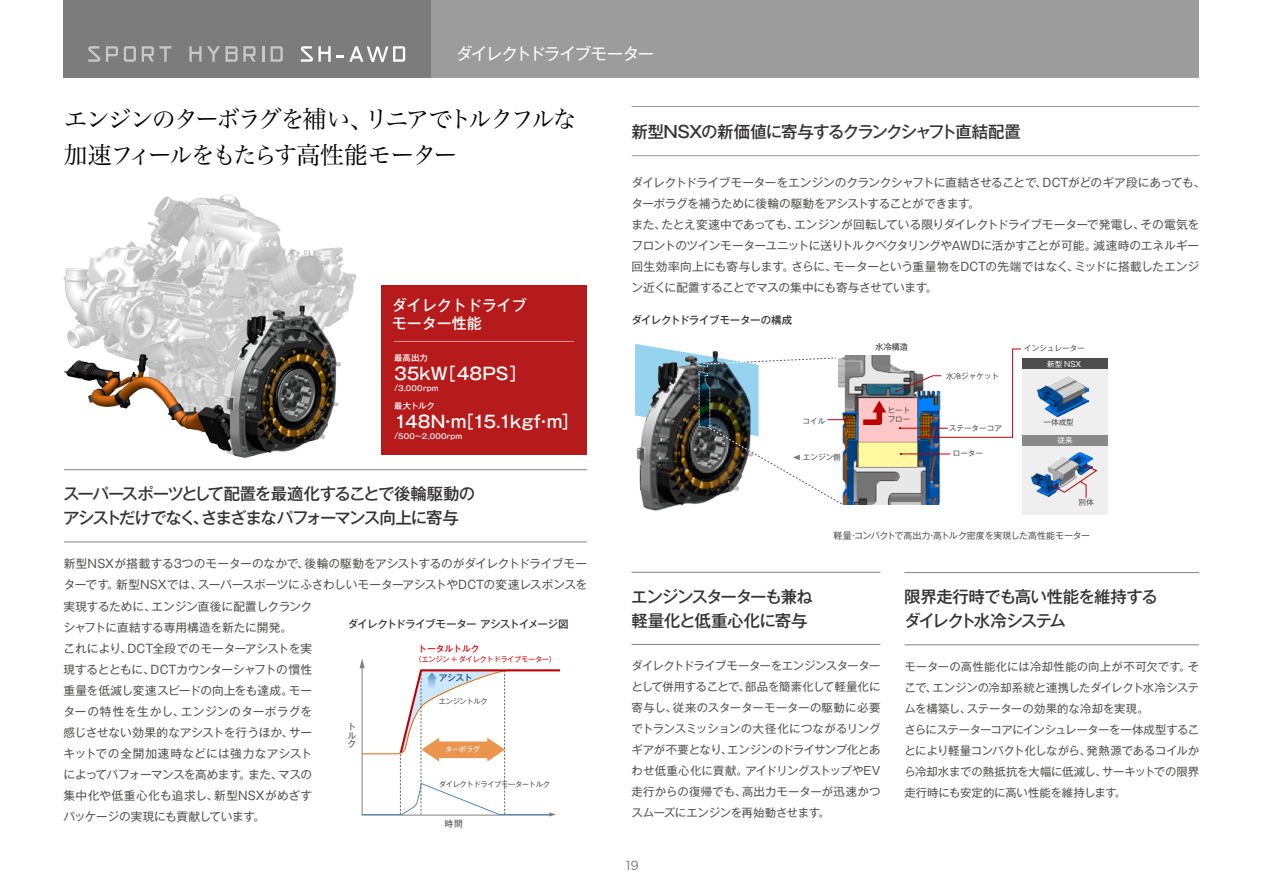
<style>
.page{position:relative;width:1263px;height:893px;background:#fff}
.page>*{position:absolute;margin:0;border:0;box-sizing:border-box;transform-origin:0 0}
.t1{font:24px/36px "Hira Min Pro N W3";letter-spacing:-.1em;color:#000}
.t2{font:500 16.8px "Gothic MB101 Pro";letter-spacing:-.005em;color:#fff}
.t3{font:500 16.5px/24px "Gothic MB101 Pro";letter-spacing:-.065em;color:#363333}
.t4{font:16.5px "Gothic MB101 Pro";letter-spacing:-.085em;color:#fff}
.t5{font:500 15px/18px "Gothic MB101 Pro";color:#fff}
.t6{font:12px "Hira Kaku Pro W3";color:#717070}
.t7{font:11.7px/21px "Gothic MB101 Pro";letter-spacing:-.015em;color:#545352}
.t8{font:11.4px/21px "Gothic MB101 Pro";letter-spacing:-.01em;color:#545352;text-align:justify}
.t9{font:500 10.5px "Gothic MB101 Pro";letter-spacing:-.06em;color:#363333}
.t10{font:500 10.5px "Gothic MB101 Pro";letter-spacing:-.02em;color:#363333}
.t11{font:9px "Gothic MB101 Pro";letter-spacing:-.02em;color:#545352}
.t12{font:500 8.7px "Gothic MB101 Pro";color:#d60000}
.t13{font:8.7px/8.7px "Gothic MB101 Pro";color:#4d4d4d;text-align:justify}
.t14{font:500 8.7px "Gothic MB101 Pro";color:#114789}
.t15{font:500 8.4px "Gothic MB101 Pro";color:#fff}
.t16{font:500 8.25px "Gothic MB101 Pro";color:#4d4d4d}
.t17{font:7.65px/8.2px "Gothic MB101 Pro";color:#4d4d4d}
.t18{font:7.65px "Gothic MB101 Pro";color:#fff}
.t19{font:7.35px "Gothic MB101 Pro";letter-spacing:-.05em;color:#4d4d4d}
.t20{font:7.35px "Gothic MB101 Pro";letter-spacing:-.05em;color:#d60000}
.t21{font:7.35px "Gothic MB101 Pro";letter-spacing:-.05em;color:#fff}
.t22{font:500 7.2px "Gothic MB101 Pro";letter-spacing:.03em;color:#fff}
.s1{font-size:8.4px}
</style>
<div class="page">
<img style="left:849px;top:356px;width:92px;height:149px">
<svg style="left:858px;top:348px;width:163px;height:119px"></svg>
<div style="left:1022px;top:359px;width:85px;height:155px;background:#efefef"></div>
<img style="left:1037px;top:376px;width:51px;height:40px">
<div style="left:1022px;top:359px;width:85px;height:10px;background:#4d4d4d"></div>
<img style="left:1031px;top:452px;width:61px;height:45px">
<svg style="left:1053px;top:465px;width:44px;height:33px"></svg>
<div style="left:1022px;top:435px;width:85px;height:10px;background:#898989"></div>
<svg style="left:635px;top:344px;width:214px;height:161px"></svg>
<img style="left:63px;top:194px;width:294px;height:264px">
<div style="left:430px;top:0;width:769px;height:77px;background:#9c9c9c"></div>
<div style="left:63px;top:0;width:367px;height:77px;background:#7c7c7c"></div>
<svg style="left:88px;top:46px;width:12px;height:16px"></svg>
<svg style="left:106px;top:46px;width:12px;height:16px"></svg>
<svg style="left:124px;top:46px;width:12px;height:16px"></svg>
<svg style="left:142px;top:46px;width:29px;height:16px"></svg>
<svg style="left:189px;top:46px;width:31px;height:16px"></svg>
<svg style="left:226px;top:46px;width:30px;height:16px"></svg>
<svg style="left:262px;top:46px;width:2px;height:16px"></svg>
<svg style="left:271px;top:46px;width:12px;height:16px"></svg>
<svg style="left:301px;top:46px;width:104px;height:16px"></svg>
<hr style="left:64px;top:469px;width:523px;height:1px;background:#000">
<hr style="left:64px;top:542px;width:523px;height:1px;background:#000">
<hr style="left:631px;top:572px;width:249px;height:1px;background:#000">
<hr style="left:904px;top:572px;width:295px;height:1px;background:#000">
<hr style="left:631px;top:644px;width:249px;height:1px;background:#000">
<hr style="left:904px;top:644px;width:295px;height:1px;background:#000">
<hr style="left:631px;top:106px;width:568px;height:1px;background:#363333">
<hr style="left:632px;top:155px;width:567px;height:1px;background:#363333">
<svg style="left:359px;top:659px;width:202px;height:157px"></svg>
<div style="left:382px;top:285px;width:205px;height:169px;background:#b71a1a"></div>
<hr style="left:394px;top:341px;width:180px;height:1px;background:#fff">
<h3 class="t4" style="left:456px;top:40px;width:199px">ダイレクトドライブモーター</h3>
<h1 class="t1" style="left:64px;top:99px;width:514px">エンジンのターボラグを補い、リニアでトルクフルな加速フィールをもたらす高性能モーター</h1>
<p class="t5" style="left:392px;top:294px;width:136px">ダイレクトドライブモーター性能</p>
<p class="t15" style="left:394px;top:350px;width:35px">最高出力</p>
<h2 class="t2" style="left:394px;top:360px;width:134px">35kW［48PS］</h2>
<p class="t22" style="left:394px;top:383px;width:46px"><span class="s1">/</span>3,000rpm</p>
<p class="t15" style="left:394px;top:398px;width:42px">最大トルク</p>
<h2 class="t2" style="left:394px;top:408px;width:186px">148N・m［15.1kgf・m］</h2>
<p class="t22" style="left:394px;top:431px;width:70px"><span class="s1">/</span>500〜2,000rpm</p>
<h3 class="t3" style="left:63px;top:480px;width:414px">スーパースポーツとして配置を最適化することで後輪駆動のアシストだけでなく、さまざまなパフォーマンス向上に寄与</h3>
<p class="t7" style="left:64px;top:551px;width:525px">新型NSXが搭載する3つのモーターのなかで、後輪の駆動をアシストするのがダイレクトドライブモーターです。新型NSXでは、スーパースポーツにふさわしいモーターアシストやDCTの変速レスポンスを</p>
<p class="t7" style="left:63px;top:594px;width:250px">実現するために、エンジン直後に配置しクランクシャフトに直結する専用構造を新たに開発。<br>これにより、DCT全段でのモーターアシストを実現するとともに、DCTカウンターシャフトの慣性重量を低減し変速スピードの向上をも達成。モーターの特性を生かし、エンジンのターボラグを感じさせない効果的なアシストを行うほか、サーキットでの全開加速時などには強力なアシストによってパフォーマンスを高めます。また、マスの集中化や低重心化も追求し、新型NSXがめざすパッケージの実現にも貢献しています。</p>
<p class="t9" style="left:348px;top:615px;width:222px">ダイレクトドライブモーター アシストイメージ図</p>
<p class="t12" style="left:418px;top:642px;width:63px">トータルトルク</p>
<p class="t20" style="left:415px;top:653px;width:143px">（エンジン + ダイレクトドライブモーター）</p>
<p class="t13" style="left:347px;top:721px;width:10px">トルク</p>
<p class="t14" style="left:439px;top:670px;width:35px">アシスト</p>
<p class="t19" style="left:439px;top:695px;width:50px">エンジントルク</p>
<p class="t21" style="left:445px;top:743px;width:36px">ターボラグ</p>
<p class="t19" style="left:439px;top:778px;width:113px">ダイレクトドライブモータートルク</p>
<p class="t13" style="left:444px;top:818px;width:20px">時間</p>
<h3 class="t3" style="left:631px;top:117px;width:391px">新型NSXの新価値に寄与するクランクシャフト直結配置</h3>
<p class="t7" style="left:631px;top:170px;width:575px">ダイレクトドライブモーターをエンジンのクランクシャフトに直結させることで、DCTがどのギア段にあっても、ターボラグを補うために後輪の駆動をアシストすることができます。<br>また、たとえ変速中であっても、エンジンが回転している限りダイレクトドライブモーターで発電し、その電気をフロントのツインモーターユニットに送りトルクベクタリングやAWDに活かすことが可能。減速時のエネルギー回生効率向上にも寄与します。さらに、モーターという重量物をDCTの先端ではなく、ミッドに搭載したエンジン近くに配置することでマスの集中にも寄与させています。</p>
<p class="t10" style="left:631px;top:311px;width:162px">ダイレクトドライブモーターの構成</p>
<p class="t17" style="left:802px;top:416px;width:24px">コイル</p>
<p class="t17" style="left:803px;top:452px;width:39px">エンジン側</p>
<p class="t16" style="left:875px;top:340px;width:35px">水冷構造</p>
<p class="t17" style="left:888px;top:405px;width:24px">ヒートフロー</p>
<p class="t17" style="left:946px;top:371px;width:55px">水冷ジャケット</p>
<p class="t17" style="left:949px;top:422px;width:55px">ステーターコア</p>
<p class="t17" style="left:953px;top:448px;width:32px">ローター</p>
<p class="t17" style="left:1024px;top:343px;width:62px">インシュレーター</p>
<p class="t18" style="left:1047px;top:357px;width:36px">新型 NSX</p>
<p class="t17" style="left:1043px;top:417px;width:32px">一体成型</p>
<p class="t18" style="left:1057px;top:434px;width:17px">従来</p>
<p class="t17" style="left:1078px;top:497px;width:17px">別体</p>
<p class="t11" style="left:833px;top:528px;width:258px">軽量・コンパクトで高出力・高トルク密度を実現した高性能モーター</p>
<h3 class="t3" style="left:631px;top:583px;width:183px">エンジンスターターも兼ね軽量化と低重心化に寄与</h3>
<h3 class="t3" style="left:904px;top:583px;width:255px">限界走行時でも高い性能を維持するダイレクト水冷システム</h3>
<p class="t8" style="left:631px;top:654px;width:250px">ダイレクトドライブモーターをエンジンスターターとして併用することで、部品を簡素化して軽量化に寄与し、従来のスターターモーターの駆動に必要でトランスミッションの大径化につながるリングギアが不要となり、エンジンのドライサンプ化とあわせ低重心化に貢献。アイドリングストップやEV走行からの復帰でも、高出力モーターが迅速かつスムーズにエンジンを再始動させます。</p>
<p class="t8" style="left:904px;top:654px;width:296px;text-align:left">モーターの高性能化には冷却性能の向上が不可欠です。そこで、エンジンの冷却系統と連携したダイレクト水冷システムを構築し、ステーターの効果的な冷却を実現。<br>さらにステーターコアにインシュレーターを一体成型することにより軽量コンパクト化しながら、発熱源であるコイルから冷却水までの熱抵抗を大幅に低減し、サーキットでの限界走行時にも安定的に高い性能を維持します。</p>
<p class="t6" style="left:624px;top:855px;width:16px">19</p>
</div>
